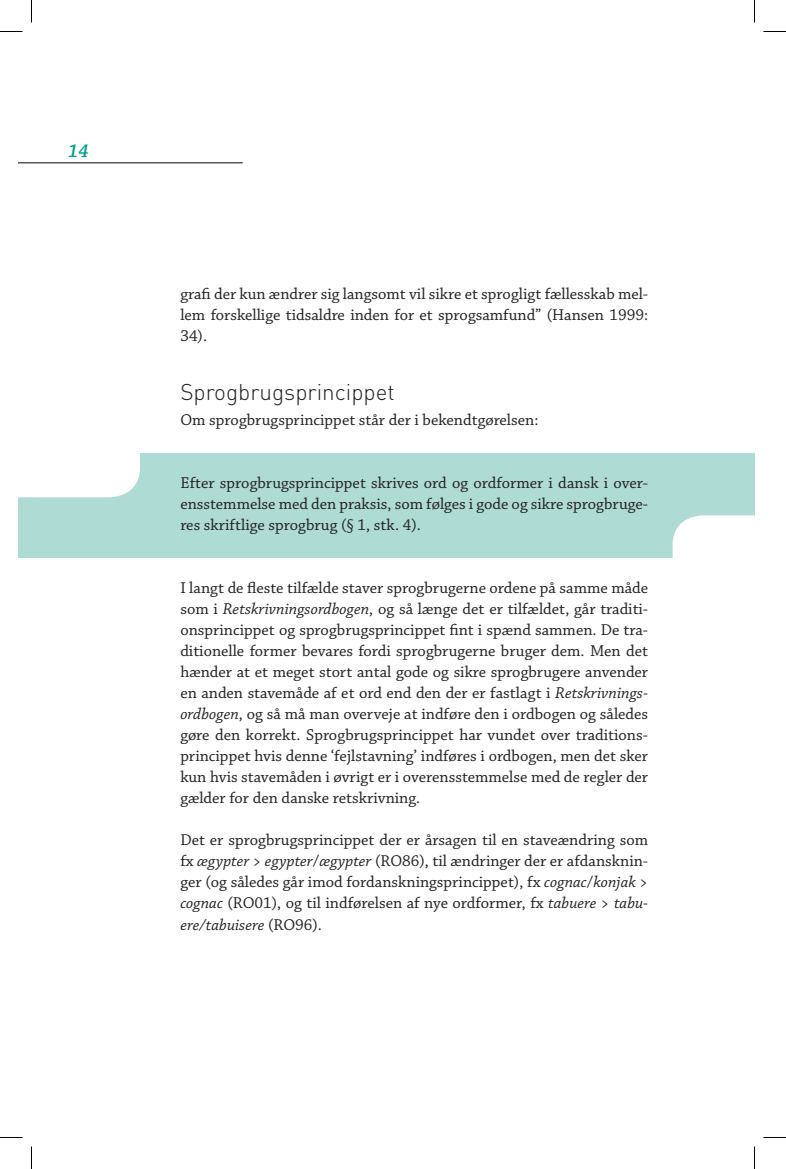
<style>
.page{position:relative;width:786px;height:1169px;background:#fff}
.page>*{position:absolute;margin:0;border:0;box-sizing:border-box;transform-origin:0 0}
.t1{font:300 22.5px "DIN";color:#231f20}
.t2{font:italic 600 19.5px "Chaparral Pro";color:#00a38a}
.t3{font:16.5px/21px "Chaparral Pro";color:#231f20;text-align:justify}
.s1{font-style:italic}
</style>
<div class="page">
<hr style="left:19px;top:162px;width:224px;height:1px;background:#231f20">
<div style="left:19px;top:454px;width:735px;height:104px;background:#aedcd4"></div>
<div style="left:19px;top:454px;width:121px;height:43px;background:#fff"></div>
<svg style="left:672px;top:515px;width:83px;height:43px;background:#f9fcfc"></svg>
<svg style="left:0;top:31px;width:22px;height:1px"></svg>
<svg style="left:763px;top:31px;width:23px;height:1px"></svg>
<svg style="left:0;top:1137px;width:22px;height:1px"></svg>
<svg style="left:763px;top:1137px;width:23px;height:1px"></svg>
<svg style="left:31px;top:0;width:1px;height:22px"></svg>
<svg style="left:31px;top:1146px;width:1px;height:23px"></svg>
<svg style="left:754px;top:0;width:1px;height:22px"></svg>
<svg style="left:754px;top:1146px;width:1px;height:23px"></svg>
<p class="t2" style="left:68px;top:139px;width:22px">14</p>
<p class="t3" style="left:180px;top:284px;width:469px">grafi der kun ændrer sig langsomt vil sikre et sprogligt fællesskab mel&shy;lem forskellige tidsaldre inden for et sprogsamfund” (Hansen 1999:<br>34).</p>
<p class="t1" style="left:180px;top:378px;width:216px">Sprogbrugsprincippet</p>
<p class="t3" style="left:180px;top:410px;width:360px">Om sprogbrugsprincippet står der i bekendtgørelsen:</p>
<p class="t3" style="left:180px;top:473px;width:469px">Efter sprogbrugsprincippet skrives ord og ordformer i dansk i over&shy;ensstemmelse med den praksis, som følges i gode og sikre sprogbruge&shy;res skriftlige sprogbrug (§ 1, stk. 4).</p>
<p class="t3" style="left:180px;top:578px;width:469px">I langt de fleste tilfælde staver sprogbrugerne ordene på samme måde som i <span class="s1">Retskrivningsordbogen</span>, og så længe det er tilfældet, går traditi&shy;onsprincippet og sprogbrugsprincippet fint i spænd sammen. De tra&shy;ditionelle former bevares fordi sprogbrugerne bruger dem. Men det hænder at et meget stort antal gode og sikre sprogbrugere anvender en anden stavemåde af et ord end den der er fastlagt i <span class="s1">Retskrivnings&shy;ordbogen</span>, og så må man overveje at indføre den i ordbogen og således gøre den korrekt. Sprogbrugsprincippet har vundet over traditions&shy;princippet hvis denne ‘fejlstavning’ indføres i ordbogen, men det sker kun hvis stavemåden i øvrigt er i overensstemmelse med de regler der gælder for den danske retskrivning.</p>
<p class="t3" style="left:180px;top:830px;width:469px">Det er sprogbrugsprincippet der er årsagen til en staveændring som fx <span class="s1">ægypter</span> &gt; <span class="s1">egypter</span>/<span class="s1">ægypter</span> (RO86), til ændringer der er afdansknin&shy;ger (og således går imod fordanskningsprincippet), fx <span class="s1">cognac</span>/<span class="s1">konjak</span> &gt; <span class="s1">cognac</span> (RO01), og til indførelsen af nye ordformer, fx <span class="s1">tabuere</span> &gt; <span class="s1">tabu&shy;ere/tabuisere</span> (RO96).</p>
</div>
